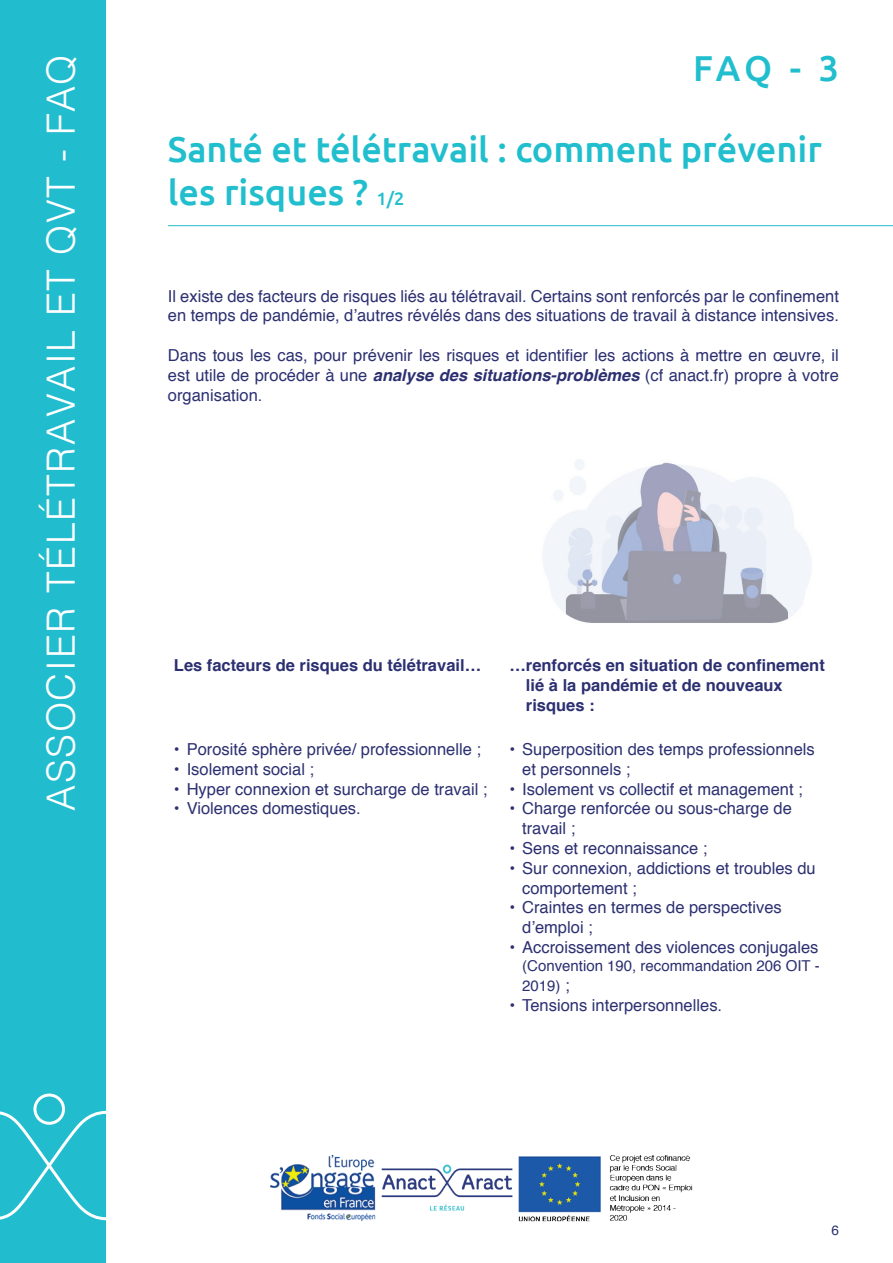
<style>
.page{position:relative;width:893px;height:1263px;background:#fff}
.page>*{position:absolute;margin:0;border:0;box-sizing:border-box;transform-origin:0 0}
.t1{font:300 39px "Helvetica";letter-spacing:.04em;color:#fff}
.t2{font:500 36px/43.2px "Ubuntu";color:#21bece}
.t3{font:16.5px/19.8px "Helvetica";color:#2c3071}
.t4{font:700 16.5px/19.8px "Helvetica";color:#2c3071}
.t5{font:15px/19.8px "Helvetica";color:#2c3071}
.t6{font:13.5px "Helvetica";color:#2c3071}
.s1{font-size:18px}
.s2{font-weight:700;font-style:italic}
.s3{font-size:16.5px}
</style>
<div class="page">
<div style="left:0;top:0;width:106px;height:1263px;background:#21bdce"></div>
<svg style="left:0;top:1093px;width:106px;height:128px"></svg>
<hr style="left:168px;top:225px;width:725px;height:1px;background:#21bece">
<img style="left:270px;top:1155px;width:423px;height:67px">
<img style="left:542px;top:459px;width:269px;height:164px">
<h1 class="t1" style="left:28px;top:811px;width:758px;rotate:-90deg">ASSOCIER TÉLÉTRAVAIL ET QVT - FAQ</h1>
<h2 class="t2" style="left:693px;top:45px;width:147px">FAQ - 3</h2>
<h2 class="t2" style="left:168px;top:126px;width:655px">Santé et télétravail : comment prévenir les risques ? <span class="s1">1/2</span></h2>
<p class="t3" style="left:168px;top:286px;width:672px">Il existe des facteurs de risques liés au télétravail. Certains sont renforcés par le confinement en temps de pandémie, d’autres révélés dans des situations de travail à distance intensives.</p>
<p class="t3" style="left:168px;top:346px;width:672px;text-align:justify">Dans tous les cas, pour prévenir les risques et identifier les actions à mettre en œuvre, il est utile de procéder à une <span class="s2">analyse des situations-problèmes</span> (cf anact.fr) propre à votre organisation.</p>
<p class="t4" style="left:174px;top:656px;width:309px">Les facteurs de risques du télétravail…</p>
<p class="t4" style="left:526px;top:656px;width:300px;text-indent:-16px">…renforcés en situation de confinement lié à la pandémie et de nouveaux risques :</p>
<p class="t3" style="left:174px;top:740px;width:309px">• Porosité sphère privée/ professionnelle ;</p>
<p class="t3" style="left:174px;top:759px;width:142px">• Isolement social ;</p>
<p class="t3" style="left:174px;top:779px;width:315px">• Hyper connexion et surcharge de travail ;</p>
<p class="t3" style="left:174px;top:799px;width:188px">• Violences domestiques.</p>
<p class="t3" style="left:522px;top:740px;width:294px;text-indent:-13px">• Superposition des temps professionnels et personnels ;</p>
<p class="t3" style="left:509px;top:779px;width:295px">• Isolement vs collectif et management ;</p>
<p class="t3" style="left:522px;top:799px;width:271px;text-indent:-13px">• Charge renforcée ou sous-charge de travail ;</p>
<p class="t3" style="left:509px;top:839px;width:200px">• Sens et reconnaissance ;</p>
<p class="t3" style="left:522px;top:858px;width:295px;text-indent:-13px">• Sur connexion, addictions et troubles du comportement ;</p>
<p class="t3" style="left:522px;top:898px;width:261px;text-indent:-13px">• Craintes en termes de perspectives d’emploi ;</p>
<p class="t3" style="left:509px;top:938px;width:310px">• Accroissement des violences conjugales</p>
<p class="t5" style="left:522px;top:956px;width:299px">(Convention 190, recommandation 206 OIT -<br>2019) <span class="s3">;</span></p>
<p class="t3" style="left:509px;top:995px;width:214px">• Tensions interpersonnelles.</p>
<p class="t6" style="left:831px;top:1220px;width:9px">6</p>
</div>
